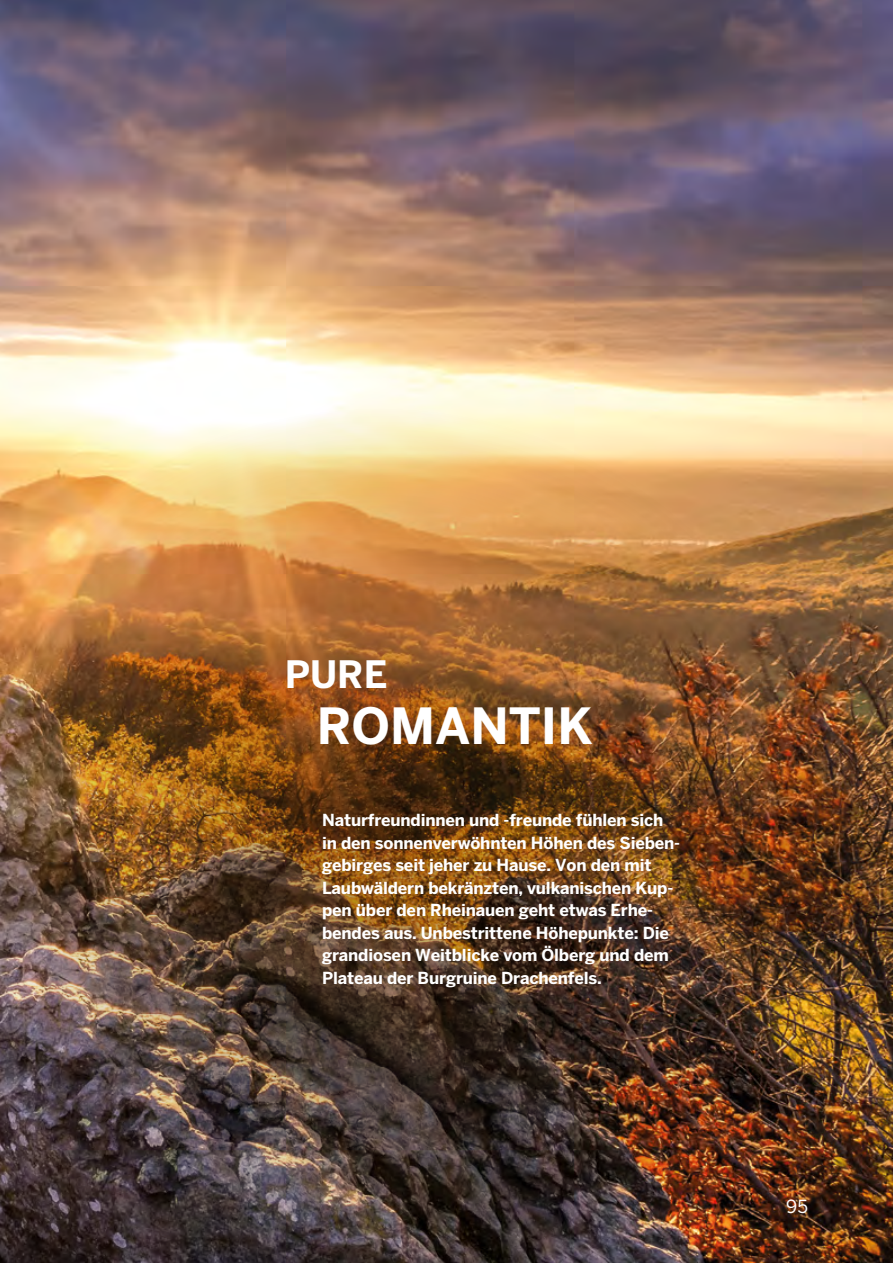
<style>
.page{position:relative;width:893px;height:1263px;background:#fff}
.page>*{position:absolute;margin:0;border:0;box-sizing:border-box;transform-origin:0 0}
.t1{font:700 49.5px "Benton Sans";color:#fff}
.t2{font:700 37.5px "Benton Sans";color:#fff}
.t3{font:18px "Benton Sans";color:#fff}
.t4{font:700 16.5px/22.5px "Benton Sans";letter-spacing:-.01em;color:#fff}
</style>
<div class="page">
<img style="left:0;top:0;width:893px;height:1263px">
<img style="left:0;top:408px;width:844px;height:855px">
<h2 class="t2" style="left:285px;top:652px;width:104px">PURE</h2>
<h1 class="t1" style="left:317px;top:696px;width:278px">ROMANTIK</h1>
<p class="t4" style="left:322px;top:809px;width:343px">Naturfreundinnen und -freunde fühlen sich</p>
<p class="t4" style="left:322px;top:854px;width:331px">gebirges seit jeher zu Hause. Von den mit</p>
<p class="t4" style="left:322px;top:831px;width:360px">in den sonnenverwöhnten Höhen des Sieben-</p>
<p class="t4" style="left:322px;top:876px;width:353px">Laubwäldern bekränzten, vulkanischen Kup&shy;pen über den Rheinauen geht etwas Erhe-</p>
<p class="t4" style="left:322px;top:921px;width:348px;text-align:justify">bendes aus. Unbestrittene Höhepunkte: Die grandiosen Weitblicke vom Ölberg und dem Plateau der Burgruine Drachenfels.</p>
<p class="t3" style="left:786px;top:1195px;width:23px">95</p>
</div>
